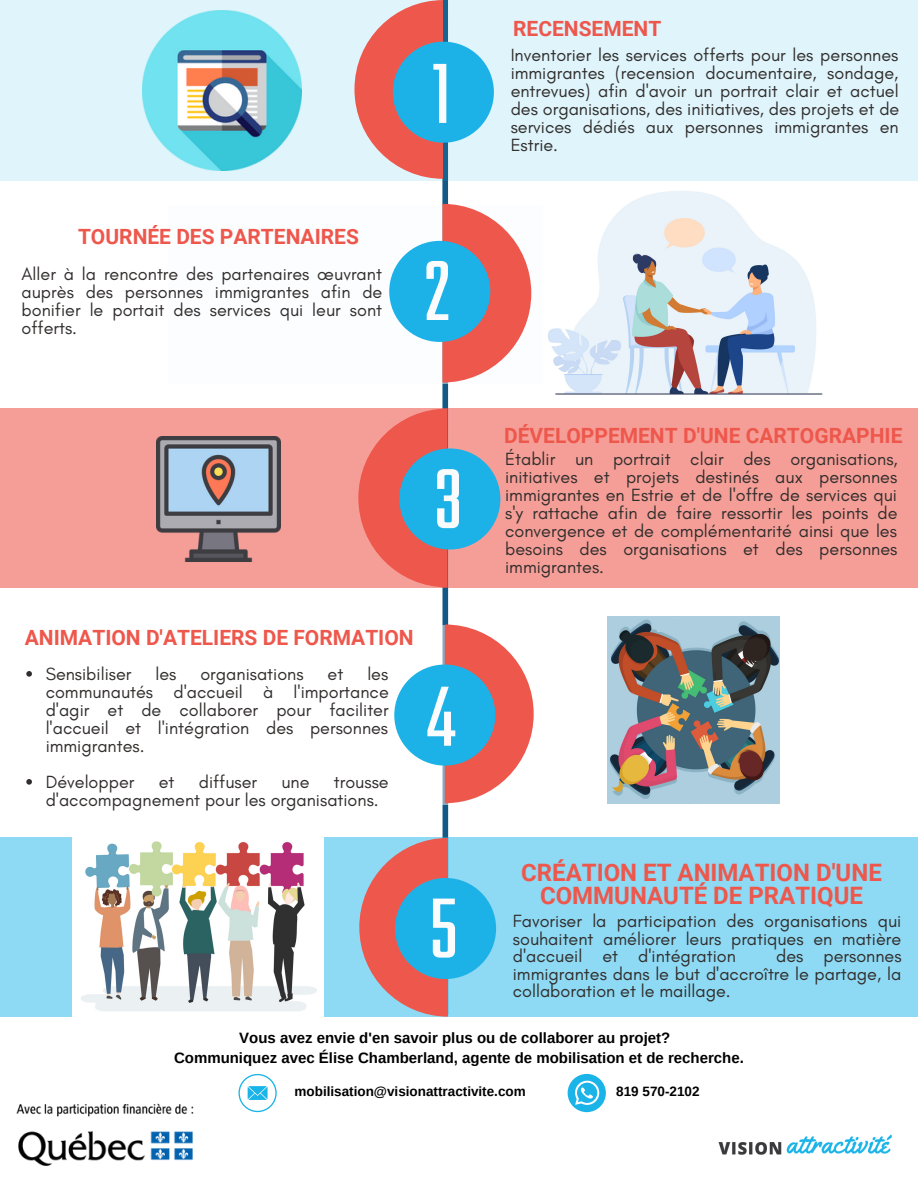
<style>
.page{position:relative;width:918px;height:1188px;background:#fff}
.page>*{position:absolute;margin:0;border:0;box-sizing:border-box;transform-origin:0 0}
.t1{font:76.2px "Kief Tek Medium Tall";color:#f9fbfd}
.t2{font:700 24px/23.4px "Roboto";color:#ee574c;text-align:center}
.t3{font:700 21px "Roboto";color:#ee574c}
.t4{font:18px/18px "Glacial Indifference";color:#312e2d;text-align:justify}
.t5{font:700 15px "Arimo";color:#000}
.t6{font:700 13.5px "Arimo";color:#000}
</style>
<div class="page">
<svg style="left:238px;top:1074px;width:39px;height:38px"></svg>
<svg style="left:568px;top:1074px;width:38px;height:38px"></svg>
<img style="left:718px;top:1134px;width:175px;height:21px">
<img style="left:16px;top:1103px;width:178px;height:63px">
<div style="left:442px;top:0;width:6px;height:1015px;background:#145885"></div>
<div style="left:0;top:0;width:918px;height:180px;background:#dff4fb"></div>
<svg style="left:354px;top:0;width:89px;height:179px"></svg>
<div style="left:393px;top:42px;width:101px;height:101px;background:#1cb2e7;border-radius:50%"></div>
<img style="left:142px;top:10px;width:160px;height:160px">
<div style="left:169px;top:205px;width:542px;height:179px;background:#f9fbfd"></div>
<svg style="left:442px;top:204px;width:89px;height:179px"></svg>
<div style="left:389px;top:241px;width:101px;height:101px;background:#1cb2e7;border-radius:50%"></div>
<div style="left:0;top:409px;width:918px;height:178px;background:#f59e97"></div>
<svg style="left:358px;top:409px;width:89px;height:178px"></svg>
<div style="left:399px;top:448px;width:101px;height:102px;background:#1cb2e7;border-radius:50%"></div>
<img style="left:156px;top:437px;width:125px;height:124px">
<div style="left:175px;top:626px;width:542px;height:178px;background:#fff"></div>
<svg style="left:445px;top:624px;width:89px;height:179px"></svg>
<div style="left:394px;top:665px;width:101px;height:101px;background:#1cb2e7;border-radius:50%"></div>
<img style="left:607px;top:617px;width:172px;height:186px">
<div style="left:0;top:838px;width:918px;height:179px;background:#8ed9f3"></div>
<svg style="left:359px;top:838px;width:89px;height:179px"></svg>
<div style="left:395px;top:878px;width:101px;height:101px;background:#1cb2e7;border-radius:50%"></div>
<img style="left:657px;top:620px;width:77px;height:12px">
<img style="left:73px;top:838px;width:251px;height:179px">
<img style="left:548px;top:191px;width:275px;height:204px">
<svg style="left:26px;top:671px;width:6px;height:6px"></svg>
<svg style="left:26px;top:779px;width:6px;height:6px"></svg>
<p class="t1" style="left:432px;top:66px;width:20px">1</p>
<p class="t3" style="left:78px;top:225px;width:282px">TOURNÉE DES PARTENAIRES</p>
<p class="t4" style="left:22px;top:265px;width:362px">Aller à la rencontre des partenaires œuvrant auprès des personnes immigrantes afin de bonifier le portait des services qui leur sont offerts.</p>
<p class="t1" style="left:425px;top:263px;width:27px">2</p>
<p class="t1" style="left:435px;top:471px;width:29px">3</p>
<p class="t3" style="left:25px;top:625px;width:390px">ANIMATION D'ATELIERS DE FORMATION</p>
<p class="t4" style="left:46px;top:665px;width:87px">Sensibiliser</p>
<p class="t4" style="left:155px;top:665px;width:23px">les</p>
<p class="t4" style="left:200px;top:665px;width:105px">organisations</p>
<p class="t4" style="left:328px;top:665px;width:17px">et</p>
<p class="t4" style="left:46px;top:665px;width:345px;text-indent:322px">les communautés d'accueil à l'importance d'agir et de collaborer pour faciliter l'accueil et l'intégration des personnes immigrantes.</p>
<p class="t4" style="left:46px;top:773px;width:90px">Développer</p>
<p class="t4" style="left:159px;top:773px;width:17px">et</p>
<p class="t4" style="left:199px;top:773px;width:60px">diffuser</p>
<p class="t4" style="left:281px;top:773px;width:30px">une</p>
<p class="t4" style="left:46px;top:773px;width:345px;text-indent:288px">trousse d'accompagnement pour les organisations.</p>
<p class="t1" style="left:427px;top:689px;width:30px">4</p>
<p class="t1" style="left:430px;top:900px;width:29px">5</p>
<p class="t3" style="left:513px;top:17px;width:150px">RECENSEMENT</p>
<p class="t4" style="left:511px;top:46px;width:390px">Inventorier les services offerts pour les personnes immigrantes (recension documentaire, sondage, entrevues) afin d'avoir un portrait clair et actuel des organisations, des initiatives, des projets et de services dédiés aux personnes immigrantes en Estrie.</p>
<p class="t3" style="left:504px;top:424px;width:400px">DÉVELOPPEMENT D'UNE CARTOGRAPHIE</p>
<p class="t4" style="left:505px;top:450px;width:394px">Établir un portrait clair des organisations, initiatives et projets destinés aux personnes immigrantes en Estrie et de l'offre de services qui s'y rattache afin de faire ressortir les points de convergence et de complémentarité ainsi que les besoins des organisations et des personnes immigrantes.</p>
<p class="t2" style="left:521px;top:861px;width:362px">CRÉATION ET ANIMATION D'UNE<br>COMMUNAUTÉ DE PRATIQUE</p>
<p class="t4" style="left:513px;top:912px;width:390px;line-height:17.5px">Favoriser la participation des organisations qui souhaitent améliorer leurs pratiques en matière d'accueil et d'intégration</p>
<p class="t4" style="left:513px;top:947px;width:390px;line-height:17.5px;text-indent:263px">des personnes immigrantes dans le but d'accroître le partage, la collaboration et le maillage.</p>
<p class="t5" style="left:239px;top:1029px;width:433px">Vous avez envie d'en savoir plus ou de collaborer au projet?</p>
<p class="t5" style="left:174px;top:1049px;width:571px">Communiquez avec Élise Chamberland, agente de mobilisation et de recherche.</p>
<p class="t6" style="left:295px;top:1084px;width:233px">mobilisation@visionattractivite.com</p>
<p class="t6" style="left:616px;top:1084px;width:85px">819 570-2102</p>
</div>
